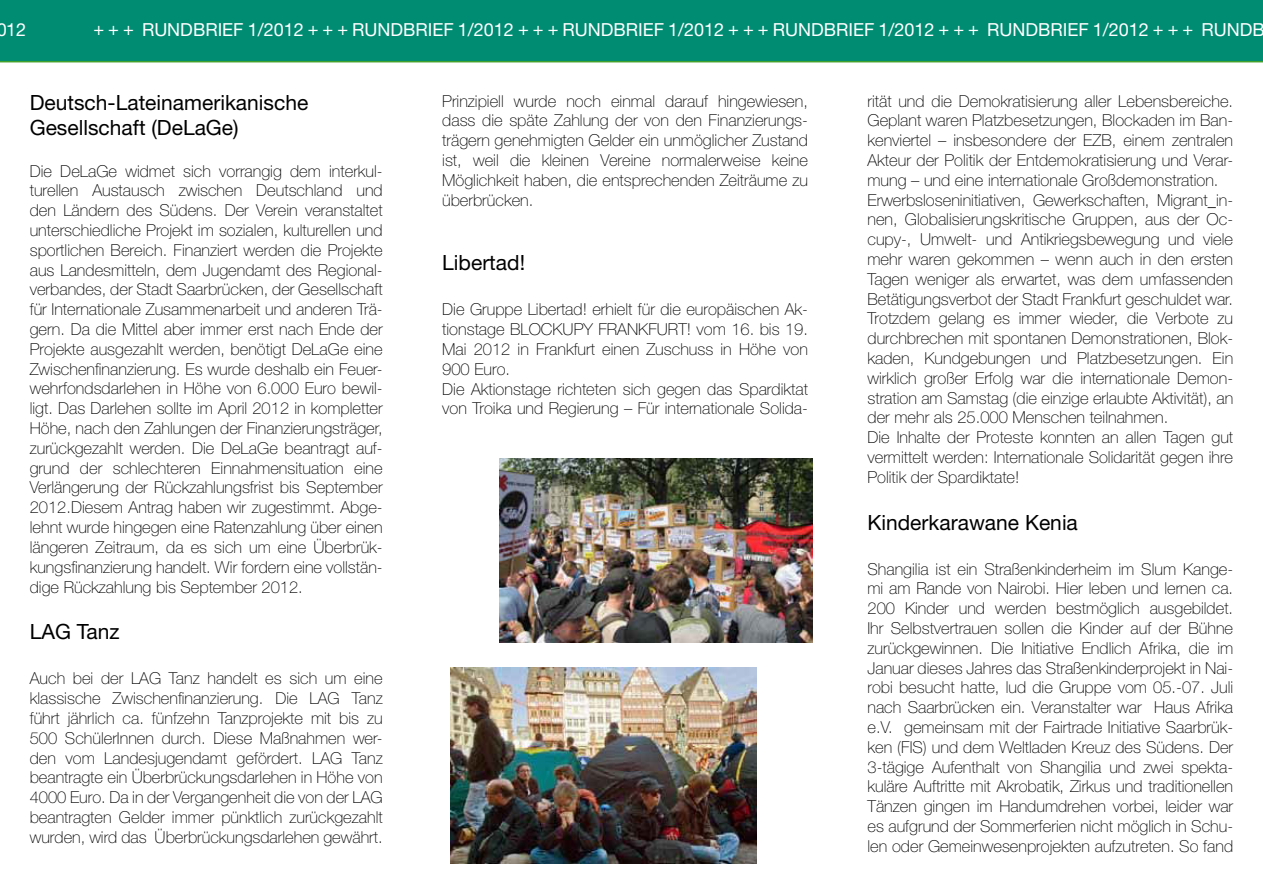
<style>
.page{position:relative;width:1263px;height:893px;background:#fff}
.page>*{position:absolute;margin:0;border:0;box-sizing:border-box;transform-origin:0 0}
.t1{font:21px/25.2px "Helvetica Neue";color:#000}
.t2{font:18px "Helvetica Neue";color:#fff}
.t3{font:100 16.5px/19.8px "Helvetica Neue";color:#000;text-align:justify}
</style>
<div class="page">
<img style="left:451px;top:667px;width:306px;height:196px">
<img style="left:500px;top:459px;width:312px;height:183px">
<div style="left:0;top:0;width:1263px;height:62px;background:#008c73"></div>
<p class="t2" style="left:-4px;top:19px;width:32px">012</p>
<p class="t2" style="left:93px;top:19px;width:1173px">+ + + Rundbri ef 1/2012 + + + Rundbri ef 1/2012 + + + Rundbri ef 1/2012 + + + Rundbri ef 1/2012 + + + Rundbri ef 1/2012 + + + Rundb</p>
<p class="t1" style="left:30px;top:90px;width:280px">Deutsch-Lateinamerikanische<br>Gesellschaft (DeLaGe)</p>
<p class="t3" style="left:30px;top:161px;width:354px">Die DeLaGe widmet sich vorrangig dem interkul&shy;turellen Austausch zwischen Deutschland und den Ländern des Südens. Der Verein veranstaltet unterschiedliche Projekt im sozialen, kulturellen und sportlichen Bereich. Finanziert werden die Projekte aus Landesmitteln, dem Jugendamt des Regional&shy;verbandes, der Stadt Saarbrücken, der Gesellschaft für Internationale Zusammenarbeit und anderen Trä&shy;gern. Da die Mittel aber immer erst nach Ende der Projekte ausgezahlt werden, benötigt DeLaGe eine Zwischenfinanzierung. Es wurde deshalb ein Feuer&shy;wehrfondsdarlehen in Höhe von 6.000 Euro bewil&shy;ligt. Das Darlehen sollte im April 2012 in kompletter Höhe, nach den Zahlungen der Finanzierungsträger, zurückgezahlt werden. Die DeLaGe beantragt auf&shy;grund der schlechteren Einnahmensituation eine Verlängerung der Rückzahlungsfrist bis September 2012.Diesem Antrag haben wir zugestimmt. Abge&shy;lehnt wurde hingegen eine Ratenzahlung über einen längeren Zeitraum, da es sich um eine Überbrüc&shy;kungsfinanzierung handelt. Wir fordern eine vollstän&shy;dige Rückzahlung bis September 2012.</p>
<p class="t1" style="left:30px;top:619px;width:91px">LAG Tanz</p>
<p class="t3" style="left:30px;top:668px;width:354px">Auch bei der LAG Tanz handelt es sich um eine klassische Zwischenfinanzierung. Die LAG Tanz führt jährlich ca. fünfzehn Tanzprojekte mit bis zu 500 SchülerInnen durch. Diese Maßnahmen wer&shy;den vom Landesjugendamt gefördert. LAG Tanz beantragte ein Überbrückungsdarlehen in Höhe von 4000 Euro. Da in der Vergangenheit die von der LAG beantragten Gelder immer pünktlich zurückgezahlt wurden, wird das Überbrückungsdarlehen gewährt.</p>
<p class="t3" style="left:442px;top:91px;width:367px">Prinzipiell wurde noch einmal darauf hingewiesen, dass die späte Zahlung der von den Finanzierungs&shy;trägern genehmigten Gelder ein unmöglicher Zustand ist, weil die kleinen Vereine normalerweise keine Möglichkeit haben, die entsprechenden Zeiträume zu überbrücken.</p>
<p class="t1" style="left:442px;top:250px;width:84px">Libertad!</p>
<p class="t3" style="left:442px;top:300px;width:367px;text-align:left">Die Gruppe Libertad! erhielt für die europäischen Ak&shy;tionstage BLOCKUPY FRANKFURT! vom 16. bis 19.<br>Mai 2012 in Frankfurt einen Zuschuss in Höhe von 900 Euro.<br>Die Aktionstage richteten sich gegen das Spardiktat von Troika und Regierung – Für internationale Solida-</p>
<p class="t3" style="left:867px;top:91px;width:367px;text-align:left">rität und die Demokratisierung aller Lebensbereiche.<br>Geplant waren Platzbesetzungen, Blockaden im Ban&shy;kenviertel – insbesondere der EZB, einem zentralen Akteur der Politik der Entdemokratisierung und Verar&shy;mung – und eine internationale Großdemonstration.<br>Erwerbsloseninitiativen, Gewerkschaften, Migrant_in&shy;nen, Globalisierungskritische Gruppen, aus der Oc&shy;cupy-, Umwelt- und Antikriegsbewegung und viele mehr waren gekommen – wenn auch in den ersten Tagen weniger als erwartet, was dem umfassenden Betätigungsverbot der Stadt Frankfurt geschuldet war.<br>Trotzdem gelang es immer wieder, die Verbote zu durchbrechen mit spontanen Demonstrationen, Bloc&shy;kaden, Kundgebungen und Platzbesetzungen. Ein wirklich großer Erfolg war die internationale Demon&shy;stration am Samstag (die einzige erlaubte Aktivität), an der mehr als 25.000 Menschen teilnahmen.<br>Die Inhalte der Proteste konnten an allen Tagen gut vermittelt werden: Internationale Solidarität gegen ihre Politik der Spardiktate!</p>
<p class="t1" style="left:867px;top:509px;width:212px">Kinderkarawane Kenia</p>
<p class="t3" style="left:867px;top:559px;width:367px">Shangilia ist ein Straßenkinderheim im Slum Kange&shy;mi am Rande von Nairobi. Hier leben und lernen ca.<br>200 Kinder und werden bestmöglich ausgebildet.<br>Ihr Selbstvertrauen sollen die Kinder auf der Bühne zurückgewinnen. Die Initiative Endlich Afrika, die im Januar dieses Jahres das Straßenkinderprojekt in Nai&shy;robi besucht hatte, lud die Gruppe vom 05.-07. Juli nach Saarbrücken ein. Veranstalter war Haus Afrika e.V. gemeinsam mit der Fairtrade Initiative Saarbrüc&shy;ken (FIS) und dem Weltladen Kreuz des Südens. Der 3-tägige Aufenthalt von Shangilia und zwei spekta&shy;kuläre Auftritte mit Akrobatik, Zirkus und traditionellen Tänzen gingen im Handumdrehen vorbei, leider war es aufgrund der Sommerferien nicht möglich in Schu&shy;len oder Gemeinwesenprojekten aufzutreten. So fand</p>
</div>
